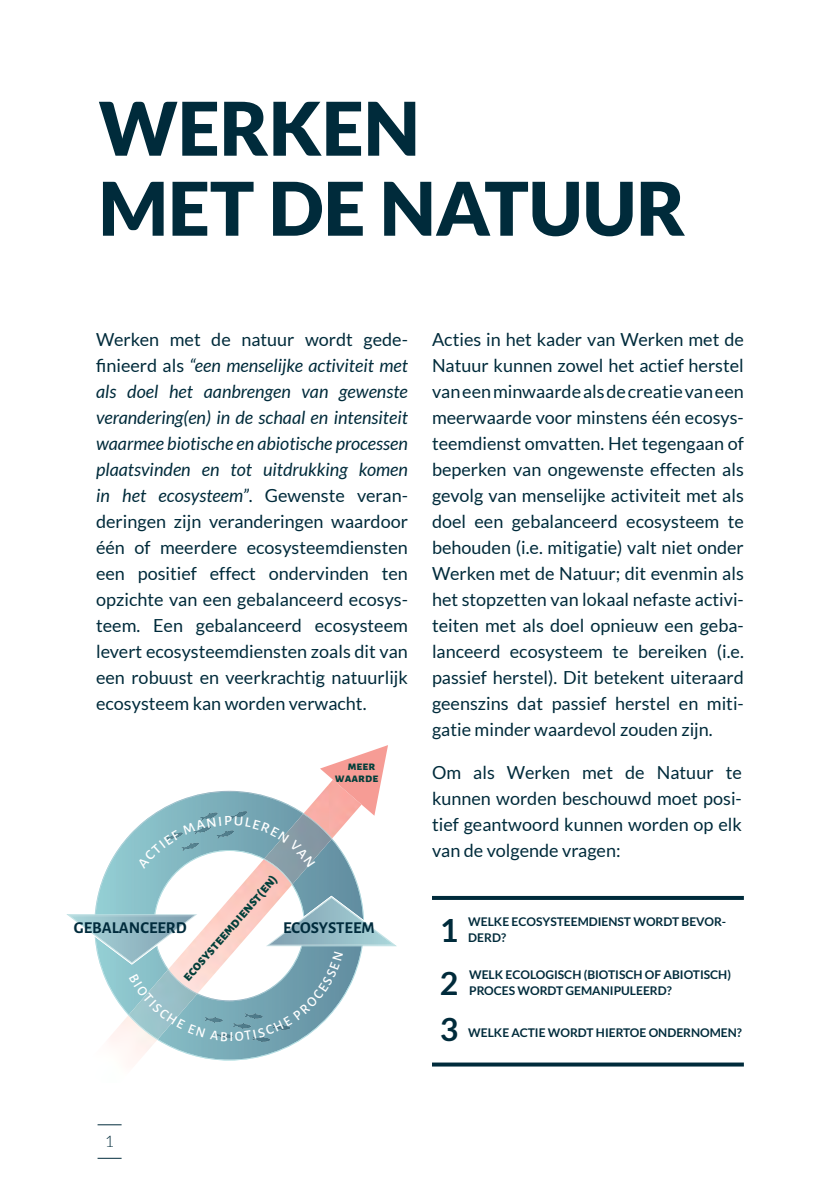
<style>
.page{position:relative;width:840px;height:1191px;background:#fff}
.page>*{position:absolute;margin:0;border:0;box-sizing:border-box;transform-origin:0 0}
.t1{font:900 74px/80px "Lato";color:#002b3b}
.t2{font:700 32px/53.4px "Lato";color:#002b3b}
.t3{font:18px/26px "Lato";color:#002b3b;text-align:justify}
.t4{font:700 16.6px "Alegreya Sans";color:#002b3c}
.t5{font:300 16px "Lato";color:#002b3b}
.t6{font:800 14.4px "Alegreya Sans SC";color:#023f3a}
.t7{font:500 14px "Alegreya Sans SC";color:#fff}
.t8{font:800 12.6px/12.4px "Alegreya Sans SC";letter-spacing:-.005em;color:#023f3a;text-align:right}
.t9{font:700 12px/16px "Lato";color:#002b3b}
.s1{font-style:italic}
</style>
<div class="page">
<svg style="left:432px;top:1062px;width:311px;height:4px"></svg>
<svg style="left:432px;top:896px;width:311px;height:4px"></svg>
<svg style="left:97px;top:1124px;width:24px;height:1px"></svg>
<svg style="left:97px;top:1158px;width:24px;height:1px"></svg>
<img style="left:98px;top:827px;width:56px;height:68px">
<img style="left:112px;top:1042px;width:185px;height:18px">
<img style="left:304px;top:871px;width:57px;height:24px">
<img style="left:154px;top:871px;width:150px;height:24px">
<img style="left:264px;top:871px;width:28px;height:13px">
<svg style="left:66px;top:895px;width:330px;height:147px"></svg>
<svg style="left:137px;top:745px;width:251px;height:126px"></svg>
<h1 class="t1" style="left:98px;top:87px;width:588px">WERKEN<br>MET DE NATUUR</h1>
<p class="t3" style="left:96px;top:326px;width:313px">Werken met de natuur wordt gede&shy;finieerd als <span class="s1">“een menselijke activiteit met als doel het aanbrengen van gewenste verandering(en) in de schaal en intensiteit waarmee biotische en abiotische processen plaatsvinden en tot uitdrukking komen in het ecosysteem”</span>. Gewenste veran&shy;deringen zijn veranderingen waardoor één of meerdere ecosysteemdiensten een positief effect ondervinden ten opzichte van een gebalanceerd ecosys&shy;teem. Een gebalanceerd ecosysteem levert ecosysteemdiensten zoals dit van een robuust en veerkrachtig natuurlijk ecosysteem kan worden verwacht.</p>
<p class="t8" style="left:334px;top:758px;width:45px">meer waarde</p>
<p class="t6" style="left:177px;top:972px;width:138px;rotate:-49deg">ecosysteemdienst(en)</p>
<p class="t4" style="left:74px;top:915px;width:114px">GEBALANCEERD</p>
<p class="t4" style="left:283px;top:915px;width:93px">ECOSYSTEEM</p>
<p class="t7" style="left:229px;top:1026px;width:5px">I</p>
<p class="t3" style="left:432px;top:326px;width:313px">Acties in het kader van Werken met de Natuur kunnen zowel het actief herstel van een minwaarde als de creatie van een meerwaarde voor minstens één ecosys&shy;teemdienst omvatten. Het tegengaan of beperken van ongewenste effecten als gevolg van menselijke activiteit met als doel een gebalanceerd ecosysteem te behouden (i.e. mitigatie) valt niet onder Werken met de Natuur; dit evenmin als het stopzetten van lokaal nefaste activi&shy;teiten met als doel opnieuw een geba&shy;lanceerd ecosysteem te bereiken (i.e. passief herstel). Dit betekent uiteraard geenszins dat passief herstel en miti&shy;gatie minder waardevol zouden zijn.</p>
<p class="t3" style="left:432px;top:759px;width:311px">Om als Werken met de Natuur te kunnen worden beschouwd moet posi&shy;tief geantwoord kunnen worden op elk van de volgende vragen:</p>
<h2 class="t2" style="left:439px;top:903px;width:20px">1<br>2</h2>
<h2 class="t2" style="left:439px;top:1002px;width:20px">3</h2>
<p class="t9" style="left:468px;top:913px;width:259px">WELKE ECOSYSTEEMDIENST WORDT BEVOR-<br>DERD?</p>
<p class="t9" style="left:469px;top:966px;width:263px">WELK ECOLOGISCH (BIOTISCH OF ABIOTISCH)<br>PROCES WORDT GEMANIPULEERD?</p>
<p class="t9" style="left:468px;top:1024px;width:275px">WELKE ACTIE WORDT HIERTOE ONDERNOMEN?</p>
<p class="t5" style="left:105px;top:1132px;width:11px">1</p>
</div>
